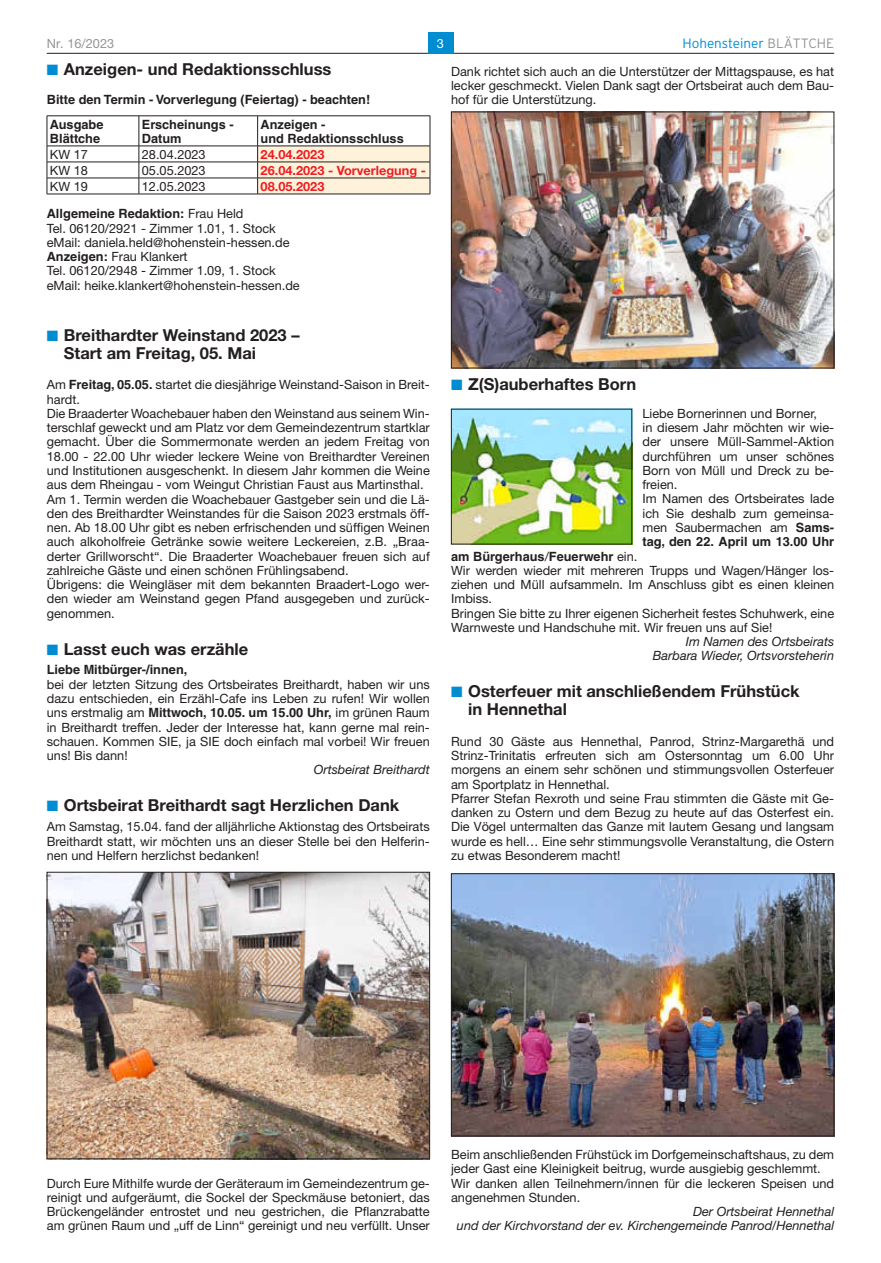
<style>
.page{position:relative;width:881px;height:1263px;background:#fff}
.page>*{position:absolute;margin:0;border:0;box-sizing:border-box;transform-origin:0 0}
.t1{font:700 16.5px/18px "Helvetica Neue LT";color:#231f20}
.t2{font:300 13.5px "Interstate";color:#008cd0}
.t3{font:12.75px/14.2px "Helvetica Neue LT";color:#231f20}
.t4{font:700 12.75px/14.2px "Helvetica LT";color:#231f20}
.t5{font:italic 12.75px/14.2px "Helvetica Neue LT";color:#231f20;text-align:right}
.t6{font:700 12.75px "Helvetica Neue LT";color:#ee1d23}
.t7{font:12.75px "Helvetica Neue LT";color:#939598}
.t8{font:12.75px "Helvetica Neue LT";color:#fff}
.s1{color:#939598}
.s2{color:#008cd0}
.s3{font-family:"Helvetica Neue LT";font-weight:400}
.s4{font-family:"Helvetica LT";font-weight:700}
</style>
<div class="page">
<hr style="left:47px;top:53px;width:786px;height:1px;background:#231f20">
<div style="left:427px;top:32px;width:26px;height:21px;background:#008cd0"></div>
<hr style="left:47px;top:116px;width:92px;height:1px;background:#231f20">
<hr style="left:47px;top:116px;width:1px;height:30px;background:#231f20">
<hr style="left:139px;top:116px;width:118px;height:1px;background:#231f20">
<hr style="left:139px;top:116px;width:1px;height:30px;background:#231f20">
<hr style="left:257px;top:116px;width:173px;height:1px;background:#231f20">
<hr style="left:257px;top:116px;width:1px;height:30px;background:#231f20">
<hr style="left:429px;top:116px;width:1px;height:30px;background:#231f20">
<hr style="left:47px;top:146px;width:92px;height:1px;background:#231f20">
<hr style="left:139px;top:146px;width:118px;height:1px;background:#231f20">
<hr style="left:47px;top:162px;width:92px;height:1px;background:#231f20">
<hr style="left:139px;top:162px;width:118px;height:1px;background:#231f20">
<hr style="left:47px;top:178px;width:92px;height:1px;background:#231f20">
<svg style="left:47px;top:146px;width:1px;height:48px"></svg>
<hr style="left:139px;top:178px;width:118px;height:1px;background:#231f20">
<svg style="left:139px;top:146px;width:1px;height:48px"></svg>
<svg style="left:257px;top:146px;width:173px;height:48px;background:#eee4cd"></svg>
<hr style="left:47px;top:194px;width:92px;height:1px;background:#231f20">
<hr style="left:139px;top:194px;width:118px;height:1px;background:#231f20">
<hr style="left:257px;top:194px;width:173px;height:1px;background:#231f20">
<img style="left:49px;top:874px;width:378px;height:283px">
<div style="left:47px;top:872px;width:382px;height:287px;border:1px solid #231f20"></div>
<img style="left:453px;top:114px;width:378px;height:252px">
<div style="left:451px;top:112px;width:382px;height:256px;border:1px solid #231f20"></div>
<img style="left:453px;top:411px;width:176px;height:131px">
<img style="left:453px;top:875px;width:378px;height:259px">
<div style="left:451px;top:873px;width:382px;height:263px;border:1px solid #231f20"></div>
<p class="t7" style="left:47px;top:36px;width:69px">Nr. 16/2023</p>
<p class="t8" style="left:437px;top:36px;width:9px">3</p>
<p class="t2" style="left:682px;top:35px;width:153px">Hohensteiner <span class="s1">BLÄTTCHE</span></p>
<p class="t1" style="left:47px;top:59px;width:286px"><span class="s2">■</span> Anzeigen- und Redaktionsschluss</p>
<p class="t4" style="left:47px;top:88px;width:325px;line-height:24.3px">Bitte den Termin - Vorverlegung (Feiertag) - beachten!<br>Ausgabe</p>
<p class="t4" style="left:50px;top:131px;width:52px">Blättche</p>
<p class="t3" style="left:451px;top:64px;width:384px;text-align:justify">Dank richtet sich auch an die Unterstützer der Mittagspause, es hat lecker geschmeckt. Vielen Dank sagt der Ortsbeirat auch dem Bau&shy;hof für die Unterstützung.</p>
<p class="t4" style="left:142px;top:117px;width:93px">Erscheinungs -<br>Datum</p>
<p class="t4" style="left:260px;top:117px;width:144px">Anzeigen -<br>und Redaktionsschluss</p>
<p class="t3" style="left:50px;top:147px;width:40px">KW 17</p>
<p class="t3" style="left:142px;top:147px;width:65px">28.04.2023</p>
<p class="t6" style="left:260px;top:146px;width:65px">24.04.2023</p>
<p class="t3" style="left:50px;top:163px;width:40px">KW 18</p>
<p class="t3" style="left:142px;top:163px;width:65px">05.05.2023</p>
<p class="t6" style="left:260px;top:162px;width:167px">26.04.2023 - Vorverlegung -</p>
<p class="t3" style="left:50px;top:179px;width:40px">KW 19</p>
<p class="t3" style="left:142px;top:179px;width:65px">12.05.2023</p>
<p class="t6" style="left:260px;top:178px;width:65px">08.05.2023</p>
<p class="t4" style="left:47px;top:207px;width:198px">Allgemeine Redaktion: <span class="s3">Frau Held</span></p>
<p class="t3" style="left:47px;top:221px;width:254px">Tel. 06120/2921 - Zimmer 1.01, 1. Stock eMail: daniela.held@hohenstein-hessen.de <span class="s4">Anzeigen:</span> Frau Klankert<br>Tel. 06120/2948 - Zimmer 1.09, 1. Stock eMail: heike.klankert@hohenstein-hessen.de</p>
<p class="t1" style="left:64px;top:326px;width:237px;text-indent:-17px"><span class="s2">■</span> Breithardter Weinstand 2023 –<br>Start am Freitag, 05. Mai</p>
<p class="t3" style="left:47px;top:378px;width:384px">Am <span class="s4">Freitag, 05.05.</span> startet die diesjährige Weinstand-Saison in Breit&shy;hardt.<br>Die Braaderter Woachebauer haben den Weinstand aus seinem Win&shy;terschlaf geweckt und am Platz vor dem Gemeindezentrum startklar gemacht. Über die Sommermonate werden an jedem Freitag von 18.00 - 22.00 Uhr wieder leckere Weine von Breithardter Vereinen und Institutionen ausgeschenkt. In diesem Jahr kommen die Weine aus dem Rheingau - vom Weingut Christian Faust aus Martinsthal.<br>Am 1. Termin werden die Woachebauer Gastgeber sein und die Lä&shy;den des Breithardter Weinstandes für die Saison 2023 erstmals öff&shy;nen. Ab 18.00 Uhr gibt es neben erfrischenden und süffigen Weinen auch alkoholfreie Getränke sowie weitere Leckereien, z.B. „Braa&shy;derter Grillworscht“. Die Braaderter Woachebauer freuen sich auf zahlreiche Gäste und einen schönen Frühlingsabend.<br>Übrigens: die Weingläser mit dem bekannten Braadert-Logo wer&shy;den wieder am Weinstand gegen Pfand ausgegeben und zurück&shy;genommen.</p>
<p class="t1" style="left:47px;top:639px;width:203px"><span class="s2">■</span> Lasst euch was erzähle</p>
<p class="t4" style="left:47px;top:663px;width:142px">Liebe Mitbürger-/innen,</p>
<p class="t3" style="left:47px;top:677px;width:384px;text-align:justify">bei der letzten Sitzung des Ortsbeirates Breithardt, haben wir uns dazu entschieden, ein Erzähl-Cafe ins Leben zu rufen! Wir wollen uns erstmalig am <span class="s4">Mittwoch, 10.05. um 15.00 Uhr,</span> im grünen Raum in Breithardt treffen. Jeder der Interesse hat, kann gerne mal rein&shy;schauen. Kommen SIE, ja SIE doch einfach mal vorbei! Wir freuen uns! Bis dann!</p>
<p class="t5" style="left:313px;top:762px;width:118px">Ortsbeirat Breithardt</p>
<p class="t1" style="left:47px;top:796px;width:354px"><span class="s2">■</span> Ortsbeirat Breithardt sagt Herzlichen Dank</p>
<p class="t3" style="left:47px;top:819px;width:384px;text-align:justify">Am Samstag, 15.04. fand der alljährliche Aktionstag des Ortsbeirats Breithardt statt, wir möchten uns an dieser Stelle bei den Helferin&shy;nen und Helfern herzlichst bedanken!</p>
<p class="t1" style="left:451px;top:375px;width:187px"><span class="s2">■</span> Z(S)auberhaftes Born</p>
<p class="t3" style="left:642px;top:406px;width:193px">Liebe Bornerinnen und Borner,<br>in diesem Jahr möchten wir wie&shy;der unsere Müll-Sammel-Aktion durchführen um unser schönes<br>Born von Müll und Dreck zu be&shy;freien.<br>Im Namen des Ortsbeirates lade ich Sie deshalb zum gemeinsa&shy;men Saubermachen am <span class="s4">Sams-</span></p>
<p class="t4" style="left:642px;top:534px;width:193px">tag, den 22. April um 13.00 Uhr</p>
<p class="t4" style="left:451px;top:549px;width:188px">am Bürgerhaus<span class="s3">/</span>Feuerwehr <span class="s3">ein.</span></p>
<p class="t3" style="left:451px;top:563px;width:384px">Wir werden wieder mit mehreren Trupps und Wagen/Hänger los&shy;ziehen und Müll aufsammeln. Im Anschluss gibt es einen kleinen Imbiss.<br>Bringen Sie bitte zu Ihrer eigenen Sicherheit festes Schuhwerk, eine Warnweste und Handschuhe mit. Wir freuen uns auf Sie!</p>
<p class="t5" style="left:652px;top:634px;width:183px">Im Namen des Ortsbeirats<br>Barbara Wieder, Ortsvorsteherin</p>
<p class="t1" style="left:468px;top:682px;width:333px;text-indent:-17px"><span class="s2">■</span> Osterfeuer mit anschließendem Frühstück in Hennethal</p>
<p class="t3" style="left:451px;top:734px;width:384px">Rund 30 Gäste aus Hennethal, Panrod, Strinz-Margarethä und Strinz-Trinitatis erfreuten sich am Ostersonntag um 6.00 Uhr morgens an einem sehr schönen und stimmungsvollen Osterfeuer am Sportplatz in Hennethal.<br>Pfarrer Stefan Rexroth und seine Frau stimmten die Gäste mit Ge&shy;danken zu Ostern und dem Bezug zu heute auf das Osterfest ein.<br>Die Vögel untermalten das Ganze mit lautem Gesang und langsam wurde es hell… Eine sehr stimmungsvolle Veranstaltung, die Ostern zu etwas Besonderem macht!</p>
<p class="t3" style="left:47px;top:1176px;width:384px;text-align:justify">Durch Eure Mithilfe wurde der Geräteraum im Gemeindezentrum ge&shy;reinigt und aufgeräumt, die Sockel der Speckmäuse betoniert, das Brückengeländer entrostet und neu gestrichen, die Pflanzrabatte am grünen Raum und „uff de Linn“ gereinigt und neu verfüllt. Unser</p>
<p class="t3" style="left:451px;top:1147px;width:384px">Beim anschließenden Frühstück im Dorfgemeinschaftshaus, zu dem jeder Gast eine Kleinigkeit beitrug, wurde ausgiebig geschlemmt.<br>Wir danken allen Teilnehmern/innen für die leckeren Speisen und angenehmen Stunden.</p>
<p class="t5" style="left:456px;top:1204px;width:378px">Der Ortsbeirat Hennethal<br>und der Kirchvorstand der ev. Kirchengemeinde Panrod/Hennethal</p>
</div>
